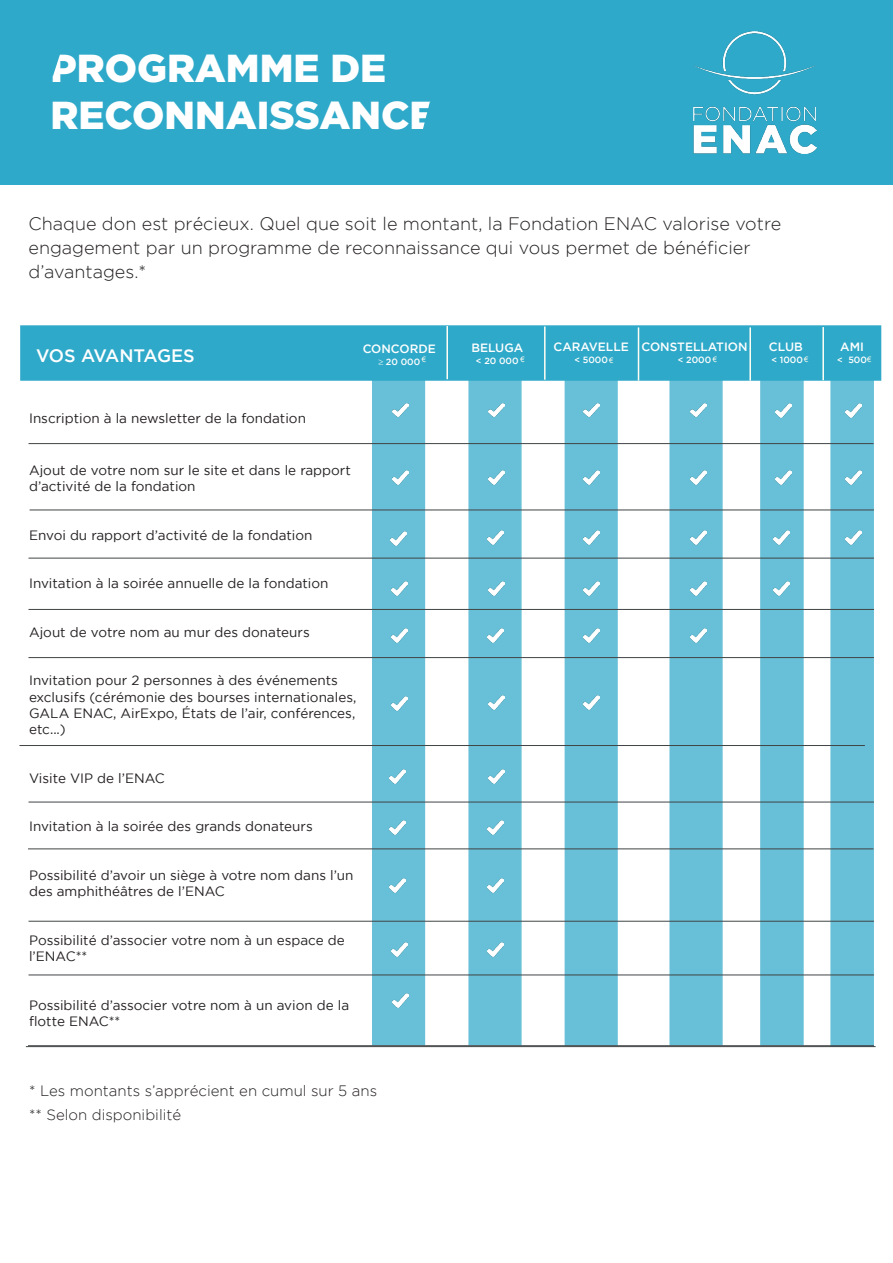
<style>
.page{position:relative;width:893px;height:1263px;background:#fff}
.page>*{position:absolute;margin:0;border:0;box-sizing:border-box;transform-origin:0 0}
.t1{font:900 39px/46.8px "Gotham";color:#fff}
.t2{font:300 18px/24px "Gotham";color:#231f20}
.t3{font:500 18px "Gotham";letter-spacing:-.025em;color:#fff}
.t4{font:300 15px/24px "Gotham";color:#231f20}
.t5{font:13.5px/16.2px "Gotham";color:#231f20}
.t6{font:500 12px "Gotham";color:#fff}
.t7{font:500 9px "Gotham";color:#fff}
.t8{font:7.5px "Arial";color:#fffdf0}
</style>
<div class="page">
<div style="left:830px;top:380px;width:44px;height:667px;background:#67c0d7;border:2px solid #2fa9c9"></div>
<div style="left:1px;top:1px;width:891px;height:183px;background:#2fa9c9"></div>
<div style="left:0;top:0;width:893px;height:185px;border:2px solid #2fa9c9"></div>
<img style="left:694px;top:31px;width:122px;height:123px">
<div style="left:20px;top:325px;width:861px;height:56px;background:#2fa9c9;border:2px solid #2fa9c9"></div>
<div style="left:669px;top:375px;width:54px;height:670px;background:#67c0d7;border:2px solid #2fa9c9"></div>
<div style="left:565px;top:378px;width:53px;height:668px;background:#67c0d7;border:2px solid #2fa9c9"></div>
<div style="left:468px;top:378px;width:54px;height:667px;background:#67c0d7;border:2px solid #2fa9c9"></div>
<div style="left:372px;top:378px;width:53px;height:667px;background:#67c0d7"></div>
<hr style="left:446px;top:326px;width:2px;height:53px;background:#fffef4">
<hr style="left:544px;top:326px;width:2px;height:54px;background:#fffef4">
<hr style="left:638px;top:327px;width:1px;height:54px;background:#fffef4">
<hr style="left:749px;top:327px;width:2px;height:54px;background:#fffef4">
<img style="left:393px;top:403px;width:16px;height:14px">
<img style="left:393px;top:470px;width:16px;height:15px">
<img style="left:391px;top:531px;width:16px;height:15px">
<img style="left:391px;top:581px;width:16px;height:15px">
<img style="left:391px;top:628px;width:16px;height:15px">
<img style="left:391px;top:696px;width:16px;height:15px">
<img style="left:389px;top:769px;width:16px;height:15px">
<img style="left:391px;top:942px;width:16px;height:15px">
<img style="left:488px;top:403px;width:16px;height:14px">
<img style="left:488px;top:470px;width:16px;height:15px">
<img style="left:487px;top:530px;width:16px;height:15px">
<img style="left:488px;top:581px;width:16px;height:15px">
<img style="left:487px;top:628px;width:16px;height:15px">
<img style="left:488px;top:695px;width:16px;height:15px">
<img style="left:487px;top:878px;width:16px;height:15px">
<img style="left:845px;top:403px;width:16px;height:15px">
<img style="left:583px;top:403px;width:16px;height:14px">
<img style="left:583px;top:470px;width:16px;height:15px">
<img style="left:583px;top:530px;width:16px;height:15px">
<img style="left:583px;top:581px;width:16px;height:15px">
<img style="left:583px;top:628px;width:16px;height:15px">
<img style="left:691px;top:403px;width:15px;height:14px">
<img style="left:691px;top:530px;width:15px;height:15px">
<img style="left:691px;top:581px;width:15px;height:15px">
<img style="left:389px;top:878px;width:16px;height:15px">
<img style="left:487px;top:942px;width:16px;height:15px">
<img style="left:845px;top:530px;width:16px;height:15px">
<img style="left:691px;top:470px;width:15px;height:15px">
<img style="left:845px;top:470px;width:16px;height:15px">
<img style="left:583px;top:695px;width:16px;height:15px">
<img style="left:393px;top:993px;width:16px;height:15px">
<hr style="left:822px;top:327px;width:2px;height:53px;background:#fffef4">
<div style="left:760px;top:378px;width:44px;height:667px;background:#67c0d7;border:2px solid #2fa9c9"></div>
<hr style="left:28px;top:443px;width:846px;height:1px;background:#414445">
<hr style="left:30px;top:510px;width:844px;height:1px;background:#414445">
<hr style="left:28px;top:558px;width:846px;height:1px;background:#414445">
<hr style="left:28px;top:609px;width:846px;height:1px;background:#414445">
<hr style="left:28px;top:657px;width:846px;height:1px;background:#414445">
<hr style="left:19px;top:745px;width:846px;height:1px;background:#414445">
<hr style="left:28px;top:921px;width:846px;height:1px;background:#414445">
<hr style="left:28px;top:1045px;width:846px;height:1px;background:#414445">
<hr style="left:28px;top:975px;width:846px;height:1px;background:#414445">
<img style="left:776px;top:403px;width:16px;height:15px">
<img style="left:776px;top:470px;width:16px;height:15px">
<img style="left:774px;top:530px;width:16px;height:15px">
<img style="left:774px;top:581px;width:16px;height:15px">
<hr style="left:26px;top:1046px;width:850px;height:1px;background:#414445">
<hr style="left:28px;top:802px;width:846px;height:1px;background:#414445">
<img style="left:691px;top:628px;width:15px;height:15px">
<img style="left:488px;top:769px;width:16px;height:15px">
<hr style="left:28px;top:849px;width:845px;height:1px;background:#414445">
<img style="left:389px;top:820px;width:16px;height:15px">
<img style="left:487px;top:820px;width:16px;height:15px">
<p class="t1" style="left:51px;top:44px;width:386px">PROGRAMME DE<br>RECONNAISSANCE</p>
<p class="t2" style="left:28px;top:211px;width:754px">Chaque don est précieux. Quel que soit le montant, la Fondation ENAC valorise votre engagement par un programme de reconnaissance qui vous permet de bénéficier d’avantages.*</p>
<p class="t3" style="left:36px;top:345px;width:160px">VOS AVANTAGES</p>
<p class="t6" style="left:363px;top:341px;width:75px">CONCORDE</p>
<p class="t7" style="left:378px;top:356px;width:43px">≥ 20 000</p>
<p class="t8" style="left:422px;top:354px;width:6px">€</p>
<p class="t5" style="left:29px;top:410px;width:278px">Inscription à la newsletter de la fondation</p>
<p class="t5" style="left:29px;top:462px;width:323px">Ajout de votre nom sur le site et dans le rapport d’activité de la fondation</p>
<p class="t5" style="left:29px;top:527px;width:285px">Envoi du rapport d’activité de la fondation</p>
<p class="t5" style="left:29px;top:575px;width:301px">Invitation à la soirée annuelle de la fondation</p>
<p class="t5" style="left:29px;top:624px;width:282px">Ajout de votre nom au mur des donateurs</p>
<p class="t5" style="left:29px;top:672px;width:329px">Invitation pour 2 personnes à des événements exclusifs (cérémonie des bourses internationales, GALA ENAC, AirExpo, États de l’air, conférences, etc...)</p>
<p class="t5" style="left:29px;top:770px;width:137px">Visite VIP de l’ENAC</p>
<p class="t5" style="left:29px;top:818px;width:285px">Invitation à la soirée des grands donateurs</p>
<p class="t5" style="left:29px;top:867px;width:326px">Possibilité d’avoir un siège à votre nom dans l’un des amphithéâtres de l’ENAC</p>
<p class="t5" style="left:29px;top:932px;width:317px">Possibilité d’associer votre nom à un espace de l’ENAC**</p>
<p class="t5" style="left:29px;top:996px;width:322px">Possibilité d’associer votre nom à un avion de la flotte ENAC**</p>
<p class="t4" style="left:29px;top:1079px;width:350px">* Les montants s’apprécient en cumul sur 5 ans ** Selon disponibilité</p>
<p class="t6" style="left:471px;top:341px;width:53px">BELUGA</p>
<p class="t7" style="left:476px;top:356px;width:44px">&lt; 20 000</p>
<p class="t8" style="left:521px;top:354px;width:6px">€</p>
<p class="t6" style="left:554px;top:340px;width:77px">CARAVELLE</p>
<p class="t7" style="left:574px;top:355px;width:35px">&lt; 5000</p>
<p class="t6" style="left:641px;top:340px;width:108px">CONSTELLATION</p>
<p class="t6" style="left:769px;top:340px;width:35px">CLUB</p>
<p class="t8" style="left:713px;top:354px;width:6px">€</p>
<p class="t7" style="left:771px;top:355px;width:33px">&lt; 1000</p>
<p class="t8" style="left:804px;top:354px;width:6px">€</p>
<p class="t8" style="left:609px;top:355px;width:6px">€</p>
<p class="t7" style="left:678px;top:355px;width:35px">&lt; 2000</p>
<p class="t6" style="left:840px;top:340px;width:25px">AMI</p>
<p class="t7" style="left:837px;top:355px;width:31px">&lt; 500</p>
<p class="t8" style="left:867px;top:354px;width:6px">€</p>
</div>
